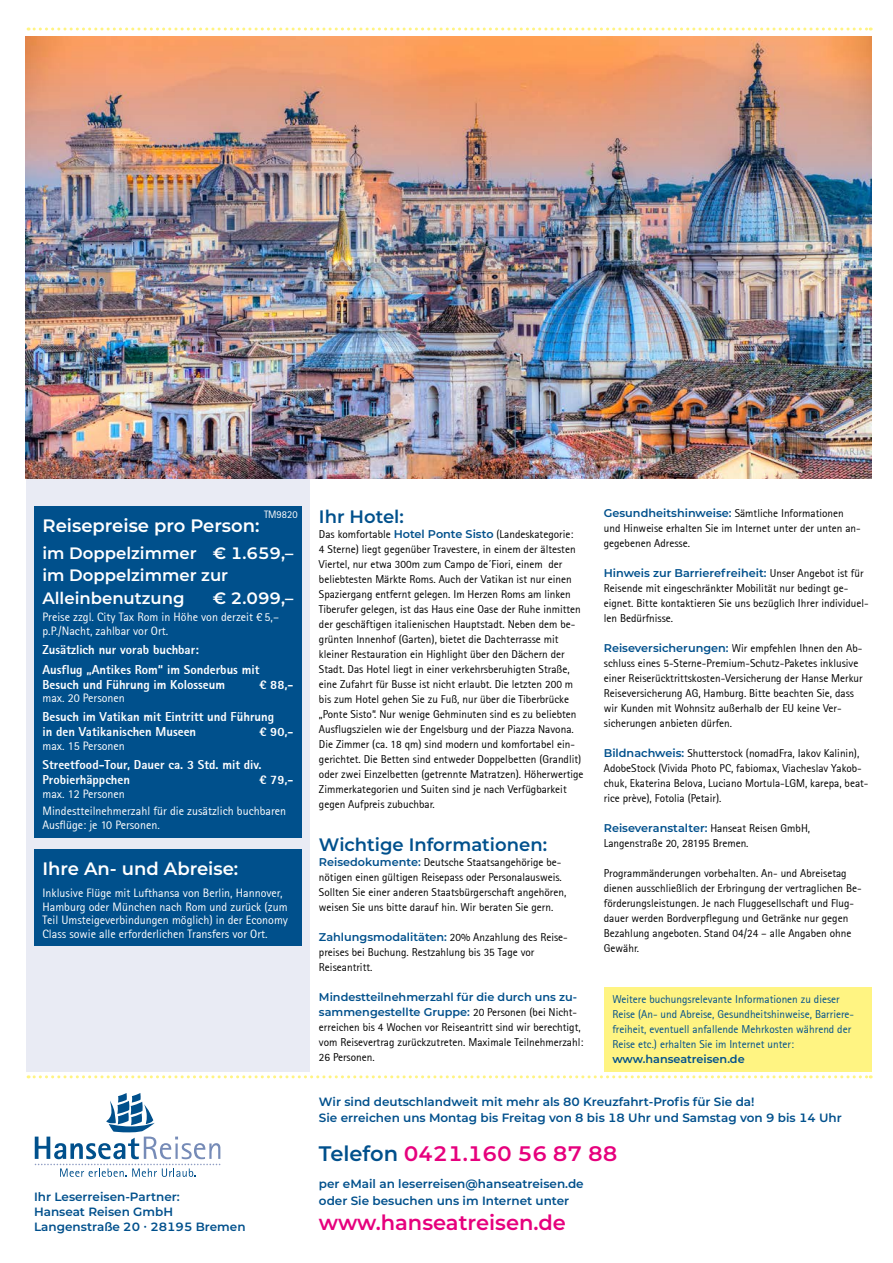
<style>
.page{position:relative;width:893px;height:1263px;background:#fff}
.page>*{position:absolute;margin:0;border:0;box-sizing:border-box;transform-origin:0 0}
.t1{font:600 21px "Montserrat";color:#e6007d}
.t2{font:600 18px "Montserrat";color:#fff}
.t3{font:600 18px "Montserrat";color:#00508c}
.t4{font:600 16.5px/22.5px "Montserrat";color:#fff}
.t5{font:800 12.75px/15px "Rotis Sans Serif";color:#fff}
.t6{font:12px/13.5px "Rotis Sans Serif";color:#fff}
.t7{font:600 12px/15px "Montserrat";color:#00508c}
.t8{font:11.25px/15px "Rotis Sans Serif";color:#000}
.t9{font:600 11.25px/15px "Montserrat";color:#00508c}
.t10{font:11.25px/15px "Rotis Sans Serif";color:#00508c}
.t11{font:10.5px "Rotis Sans Serif";color:#fff}
.s1{font-family:"Montserrat";font-weight:600;color:#00508c}
.s2{font-family:"Rotis Sans Serif";font-weight:400;color:#000}
.s3{color:#00508c}
</style>
<div class="page">
<svg style="left:28px;top:28px;width:843px;height:3px"></svg>
<svg style="left:35px;top:1093px;width:185px;height:84px"></svg>
<svg style="left:28px;top:1075px;width:843px;height:3px"></svg>
<div style="left:604px;top:986px;width:268px;height:85px;background:#fff482"></div>
<div style="left:27px;top:36px;width:283px;height:1035px;background:#e9ebf4"></div>
<img style="left:26px;top:36px;width:846px;height:442px">
<div style="left:34px;top:506px;width:268px;height:331px;background:#00508c"></div>
<div style="left:34px;top:849px;width:268px;height:97px;background:#00508c"></div>
<p class="t11" style="left:264px;top:508px;width:35px">TM9820</p>
<h2 class="t2" style="left:43px;top:513px;width:219px">Reisepreise pro Person:</h2>
<h3 class="t4" style="left:43px;top:541px;width:252px">im Doppelzimmer € 1.659,– im Doppelzimmer zur<br>Alleinbenutzung</h3>
<h3 class="t4" style="left:213px;top:586px;width:82px">€ 2.099,–</h3>
<p class="t6" style="left:43px;top:611px;width:238px">Preise zzgl. City Tax Rom in Höhe von derzeit € 5,– p.P./Nacht, zahlbar vor Ort.</p>
<p class="t5" style="left:43px;top:640px;width:218px;line-height:19.2px">Zusätzlich nur vorab buchbar:<br>Ausflug „Antikes Rom“ im Sonderbus mit</p>
<p class="t5" style="left:43px;top:676px;width:184px">Besuch und Führung im Kolosseum</p>
<p class="t5" style="left:259px;top:676px;width:36px">€ 88,-</p>
<p class="t6" style="left:43px;top:691px;width:84px">max. 20 Personen</p>
<p class="t5" style="left:43px;top:709px;width:233px">Besuch im Vatikan mit Eintritt und Führung in den Vatikanischen Museen</p>
<p class="t5" style="left:259px;top:724px;width:36px">€ 90,-</p>
<p class="t6" style="left:43px;top:739px;width:84px">max. 15 Personen</p>
<p class="t5" style="left:43px;top:757px;width:221px">Streetfood-Tour, Dauer ca. 3 Std. mit div.<br>Probierhäppchen</p>
<p class="t5" style="left:259px;top:772px;width:36px">€ 79,-</p>
<p class="t6" style="left:43px;top:784px;width:245px;line-height:17.7px">max. 12 Personen<br>Mindestteilnehmerzahl für die zusätzlich buchbaren</p>
<p class="t6" style="left:43px;top:818px;width:119px">Ausflüge: je 10 Personen.</p>
<h2 class="t2" style="left:43px;top:856px;width:197px">Ihre An- und Abreise:</h2>
<p class="t6" style="left:43px;top:886px;width:247px">Inklusive Flüge mit Lufthansa von Berlin, Hannover, Hamburg oder München nach Rom und zurück (zum Teil Umsteigeverbindungen möglich) in der Economy Class sowie alle erforderlichen Transfers vor Ort.</p>
<p class="t7" style="left:34px;top:1189px;width:213px">Ihr Leserreisen-Partner:<br>Hanseat Reisen GmbH<br>Langenstraße 20 ∙ 28195 Bremen</p>
<h2 class="t3" style="left:319px;top:504px;width:86px">Ihr Hotel:</h2>
<p class="t8" style="left:319px;top:527px;width:266px">Das komfortable <span class="s1">Hotel Ponte Sisto</span> (Landeskategorie:<br>4 Sterne) liegt gegenüber Travestere, in einem der ältesten Viertel, nur etwa 300m zum Campo de´Fiori, einem der beliebtesten Märkte Roms. Auch der Vatikan ist nur einen Spaziergang entfernt gelegen. Im Herzen Roms am linken Tiberufer gelegen, ist das Haus eine Oase der Ruhe inmitten der geschäftigen italienischen Hauptstadt. Neben dem be&shy;grünten Innenhof (Garten), bietet die Dachterrasse mit kleiner Restauration ein Highlight über den Dächern der Stadt. Das Hotel liegt in einer verkehrsberuhigten Straße, eine Zufahrt für Busse ist nicht erlaubt. Die letzten 200 m bis zum Hotel gehen Sie zu Fuß, nur über die Tiberbrücke „Ponte Sisto“. Nur wenige Gehminuten sind es zu beliebten Ausflugszielen wie der Engelsburg und der Piazza Navona.<br>Die Zimmer (ca. 18 qm) sind modern und komfortabel ein&shy;gerichtet. Die Betten sind entweder Doppelbetten (Grandlit) oder zwei Einzelbetten (getrennte Matratzen). Höherwertige Zimmerkategorien und Suiten sind je nach Verfügbarkeit gegen Aufpreis zubuchbar.</p>
<h2 class="t3" style="left:319px;top:831px;width:230px">Wichtige Informationen:</h2>
<p class="t8" style="left:319px;top:854px;width:249px"><span class="s1">Reisedokumente:</span> Deutsche Staatsangehörige be&shy;nötigen einen gültigen Reisepass oder Personalausweis.<br>Sollten Sie einer anderen Staatsbürgerschaft angehören, weisen Sie uns bitte darauf hin. Wir beraten Sie gern.</p>
<p class="t8" style="left:319px;top:929px;width:250px"><span class="s1">Zahlungsmodalitäten:</span> 20% Anzahlung des Reise&shy;preises bei Buchung. Restzahlung bis 35 Tage vor<br>Reiseantritt.</p>
<p class="t9" style="left:319px;top:988px;width:260px">Mindestteilnehmerzahl für die durch uns zu&shy;sammengestellte Gruppe: <span class="s2">20 Personen (bei Nicht-</span></p>
<p class="t8" style="left:319px;top:1019px;width:266px">erreichen bis 4 Wochen vor Reiseantritt sind wir berechtigt, vom Reisevertrag zurückzutreten. Maximale Teilnehmerzahl:<br>26 Personen.</p>
<p class="t8" style="left:604px;top:505px;width:258px"><span class="s1">Gesundheitshinweise:</span> Sämtliche Informationen und Hinweise erhalten Sie im Internet unter der unten an&shy;gegebenen Adresse.</p>
<p class="t9" style="left:604px;top:565px;width:261px">Hinweis zur Barrierefreiheit: <span class="s2">Unser Angebot ist für</span></p>
<p class="t8" style="left:604px;top:580px;width:266px">Reisende mit eingeschränkter Mobilität nur bedingt ge&shy;eignet. Bitte kontaktieren Sie uns bezüglich Ihrer individuel&shy;len Bedürfnisse.</p>
<p class="t8" style="left:604px;top:640px;width:260px"><span class="s1">Reiseversicherungen:</span> Wir empfehlen Ihnen den Ab&shy;schluss eines 5-Sterne-Premium-Schutz-Paketes inklusive einer Reiserücktrittskosten-Versicherung der Hanse Merkur Reiseversicherung AG, Hamburg. Bitte beachten Sie, dass wir Kunden mit Wohnsitz außerhalb der EU keine Ver&shy;sicherungen anbieten dürfen.</p>
<p class="t8" style="left:604px;top:745px;width:266px"><span class="s1">Bildnachweis:</span> Shutterstock (nomadFra, Iakov Kalinin), AdobeStock (Vivida Photo PC, fabiomax, Viacheslav Yakob&shy;chuk, Ekaterina Belova, Luciano Mortula-LGM, karepa, beat&shy;rice prève), Fotolia (Petair).</p>
<p class="t9" style="left:604px;top:820px;width:208px">Reiseveranstalter: <span class="s2">Hanseat Reisen GmbH,</span></p>
<p class="t8" style="left:604px;top:835px;width:146px">Langenstraße 20, 28195 Bremen.</p>
<p class="t8" style="left:604px;top:865px;width:259px">Programmänderungen vorbehalten. An- und Abreisetag dienen ausschließlich der Erbringung der vertraglichen Be&shy;förderungsleistungen. Je nach Fluggesellschaft und Flug&shy;dauer werden Bordverpflegung und Getränke nur gegen Bezahlung angeboten. Stand 04/24 – alle Angaben ohne Gewähr.</p>
<p class="t10" style="left:612px;top:991px;width:243px">Weitere buchungsrelevante Informationen zu dieser Reise (An- und Abreise, Gesundheitshinweise, Barriere&shy;freiheit, eventuell anfallende Mehrkosten während der Reise etc.) erhalten Sie im Internet unter:</p>
<p class="t9" style="left:612px;top:1051px;width:134px">www.hanseatreisen.de</p>
<p class="t7" style="left:319px;top:1092px;width:524px;line-height:16.5px">Wir sind deutschlandweit mit mehr als 80 Kreuzfahrt-Profis für Sie da!<br>Sie erreichen uns Montag bis Freitag von 8 bis 18 Uhr und Samstag von 9 bis 14 Uhr</p>
<h1 class="t1" style="left:319px;top:1139px;width:300px"><span class="s3">Telefon</span> 0421.160 56 87 88</h1>
<p class="t7" style="left:319px;top:1175px;width:266px;line-height:16.5px">per eMail an leserreisen@hanseatreisen.de oder Sie besuchen uns im Internet unter</p>
<h1 class="t1" style="left:319px;top:1208px;width:249px">www.hanseatreisen.de</h1>
</div>
